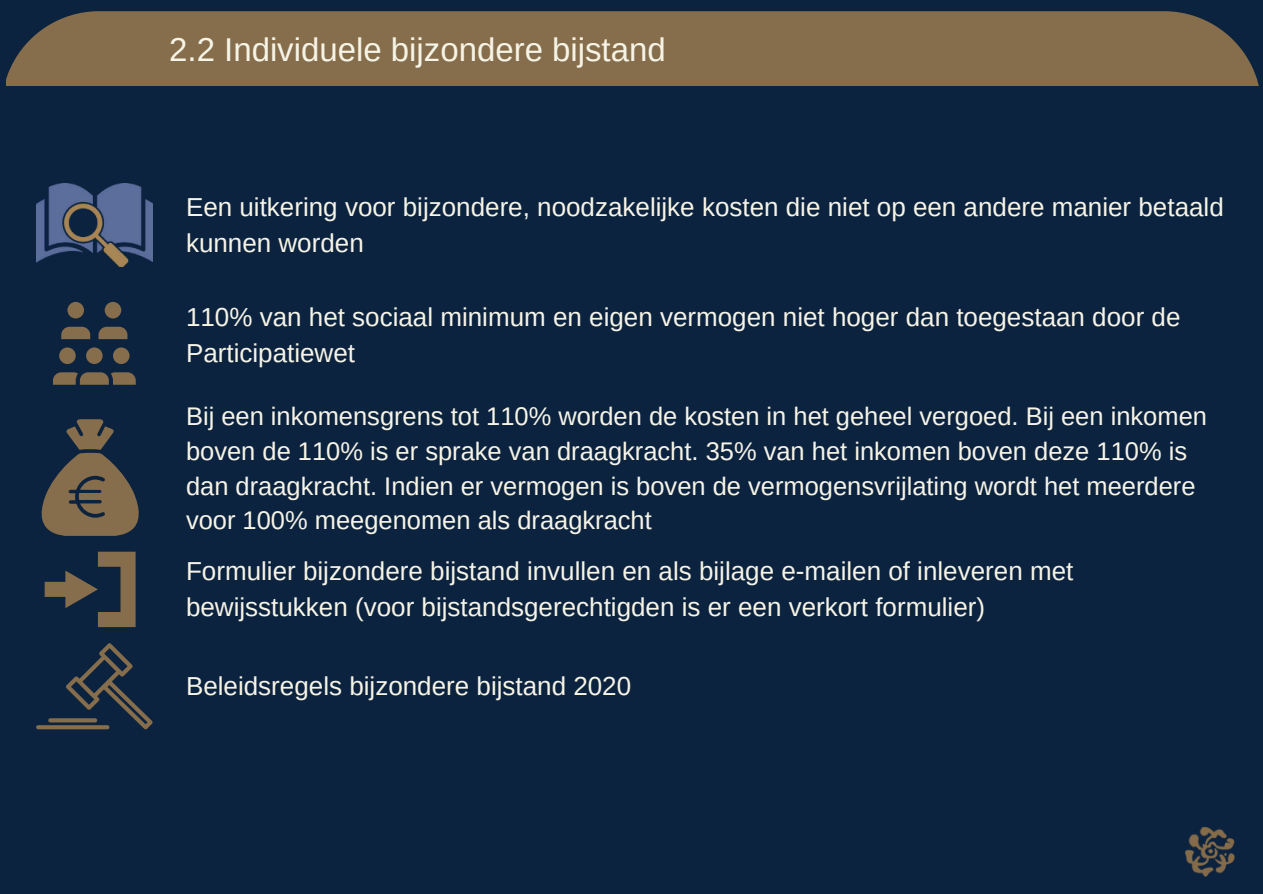
<style>
.page{position:relative;width:1263px;height:894px;background:#fff}
.page>*{position:absolute;margin:0;border:0;box-sizing:border-box;transform-origin:0 0}
.t1{font:33px "Arimo";color:#f6f4e6}
.t2{font:25.95px/36px "Arimo";color:#f6f4e6}
.t3{font:25.5px/34.8px "Arimo";color:#f6f4e6}
</style>
<div class="page">
<div style="left:0;top:0;width:1263px;height:893px;background:#0c2340"></div>
<img style="left:1185px;top:827px;width:50px;height:48px">
<div style="left:7px;top:11px;width:1252px;height:74px;background:#866d4b"></div>
<img style="left:37px;top:183px;width:116px;height:84px">
<svg style="left:53px;top:302px;width:83px;height:82px"></svg>
<svg style="left:41px;top:419px;width:98px;height:116px"></svg>
<svg style="left:36px;top:643px;width:117px;height:86px"></svg>
<svg style="left:45px;top:551px;width:91px;height:76px"></svg>
<p class="t1" style="left:169px;top:29px;width:498px">2.2 Individuele bijzondere bijstand</p>
<p class="t2" style="left:186px;top:189px;width:1039px">Een uitkering voor bijzondere, noodzakelijke kosten die niet op een andere manier betaald kunnen worden</p>
<p class="t2" style="left:186px;top:299px;width:996px">110% van het sociaal minimum en eigen vermogen niet hoger dan toegestaan door de<br>Participatiewet</p>
<p class="t3" style="left:186px;top:398px;width:1022px">Bij een inkomensgrens tot 110% worden de kosten in het geheel vergoed. Bij een inkomen boven de 110% is er sprake van draagkracht. 35% van het inkomen boven deze 110% is dan draagkracht. Indien er vermogen is boven de vermogensvrijlating wordt het meerdere voor 100% meegenomen als draagkracht</p>
<p class="t2" style="left:186px;top:553px;width:889px">Formulier bijzondere bijstand invullen en als bijlage e-mailen of inleveren met bewijsstukken (voor bijstandsgerechtigden is er een verkort formulier)</p>
<p class="t2" style="left:186px;top:668px;width:447px">Beleidsregels bijzondere bijstand 2020</p>
</div>
